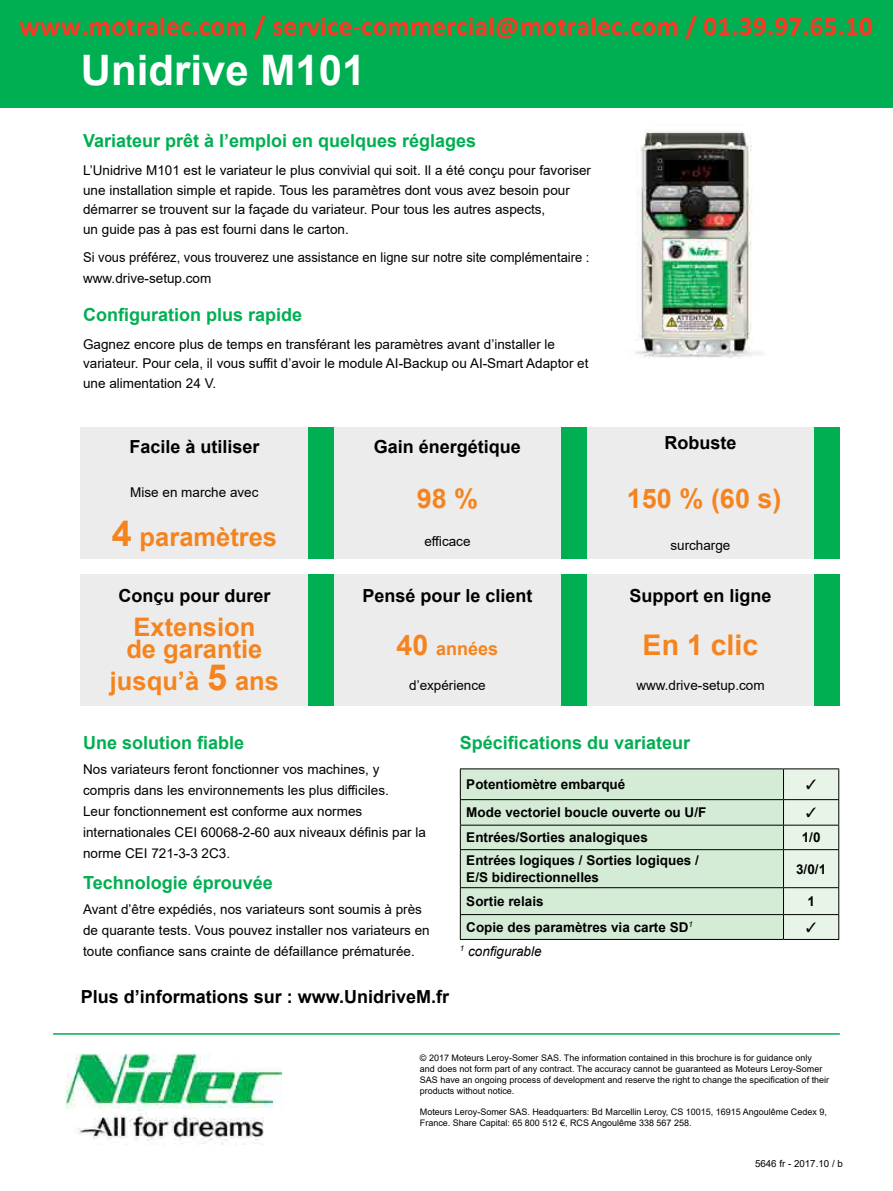
<style>
.page{position:relative;width:893px;height:1191px;background:#fff}
.page>*{position:absolute;margin:0;border:0;box-sizing:border-box;transform-origin:0 0}
._46pt_white_regular{font:700 42px "Arial";color:#fff}
._9pt_body_text_70__b{font:700 28.5px "Arial";color:#f5841f}
.t1{font:700 27px "Calibri";color:#ff3724}
._9pt_body_text_70__b-2{font:700 27px "Arial";color:#f5841f}
._9pt_body_text_70__b-3{font:700 25.5px/22.5px "Arial";color:#f5841f}
._12_Bold_Blue_headin{font:700 18px "Arial";color:#00af52}
._12_Bold_Blue_headin-2{font:700 18px "Arial";color:#000}
._9pt_body_text_70__b-4{font:700 18px "Arial";color:#000}
._9pt_body_text_70__b-5{font:700 18px "Arial";color:#00af52}
._9pt_body_text_70__b-6{font:700 18px "Arial";color:#f5841f}
._9pt_body_text_70__b-7{font:13.5px/21px "Arial";color:#000}
._46pt_white_headings{font:700 13.5px/16.2px "Arial";color:#000}
._9pt_body_text_70__b-8{font:13.5px/21px "Arial";color:#000;scale:.96 1}
._12_Bold_Blue_headin-3{font:italic 13.5px "Arial";color:#000}
.t2{font:9.75px "Arial";color:#000}
.t3{font:9px/10.8px "Arial";color:#000}
.s1{font-size:36px}
.s2{font-size:28.5px}
</style>
<div class="page">
<div style="left:0;top:0;width:893px;height:107px;background:#00af52"></div>
<img style="left:65px;top:1053px;width:218px;height:92px">
<hr style="left:53px;top:1033px;width:787px;height:1px;background:#00af52">
<img style="left:635px;top:132px;width:127px;height:226px">
<div style="left:461px;top:769px;width:322px;height:170px;background:#d4ebd6"></div>
<hr style="left:460px;top:768px;width:323px;height:1px;background:#000">
<hr style="left:460px;top:769px;width:1px;height:30px;background:#000">
<hr style="left:783px;top:768px;width:56px;height:1px;background:#000">
<hr style="left:460px;top:799px;width:323px;height:1px;background:#000">
<hr style="left:460px;top:824px;width:323px;height:1px;background:#000">
<svg style="left:460px;top:800px;width:1px;height:49px"></svg>
<hr style="left:460px;top:849px;width:323px;height:1px;background:#000">
<hr style="left:460px;top:850px;width:1px;height:37px;background:#000">
<hr style="left:460px;top:887px;width:323px;height:1px;background:#000">
<hr style="left:460px;top:914px;width:323px;height:1px;background:#000">
<svg style="left:460px;top:888px;width:1px;height:51px"></svg>
<hr style="left:460px;top:939px;width:323px;height:1px;background:#000">
<hr style="left:783px;top:939px;width:56px;height:1px;background:#000">
<div style="left:81px;top:573px;width:227px;height:132px;background:#ececed"></div>
<div style="left:587px;top:427px;width:227px;height:132px;background:#ececed"></div>
<div style="left:334px;top:573px;width:227px;height:132px;background:#ececed"></div>
<div style="left:81px;top:427px;width:227px;height:132px;background:#ececed"></div>
<div style="left:334px;top:427px;width:227px;height:132px;background:#ececed"></div>
<div style="left:587px;top:573px;width:227px;height:132px;background:#ececed"></div>
<div style="left:308px;top:427px;width:26px;height:132px;background:#00af52"></div>
<div style="left:308px;top:573px;width:26px;height:132px;background:#00af52"></div>
<div style="left:561px;top:427px;width:26px;height:132px;background:#00af52"></div>
<div style="left:561px;top:573px;width:26px;height:132px;background:#00af52"></div>
<div style="left:814px;top:427px;width:26px;height:132px;background:#00af52"></div>
<div style="left:814px;top:573px;width:26px;height:132px;background:#00af52"></div>
<svg style="left:783px;top:769px;width:56px;height:170px;background:#d8e3d8"></svg>
<h3 class="t1" style="left:20px;top:15px;width:855px">www.motralec.com / service-commercial@motralec.com / 01.39.97.65.10</h3>
<p class="_46pt_white_regular" style="left:81px;top:41px;width:286px">Unidrive M101</p>
<p class="_12_Bold_Blue_headin" style="left:83px;top:128px;width:395px">Variateur prêt à l’emploi en quelques réglages</p>
<p class="_9pt_body_text_70__b-7" style="left:83px;top:161px;width:509px;line-height:19.5px">L’Unidrive M101 est le variateur le plus convivial qui soit. Il a été conçu pour favoriser une installation simple et rapide. Tous les paramètres dont vous avez besoin pour démarrer se trouvent sur la façade du variateur. Pour tous les autres aspects,<br>un guide pas à pas est fourni dans le carton.</p>
<p class="_9pt_body_text_70__b-8" style="left:83px;top:246px;width:529px">Si vous préférez, vous trouverez une assistance en ligne sur notre site complémentaire : www.drive-setup.com</p>
<p class="_9pt_body_text_70__b-5" style="left:83px;top:302px;width:221px">Configuration plus rapide</p>
<p class="_9pt_body_text_70__b-7" style="left:83px;top:334px;width:507px;line-height:19.5px">Gagnez encore plus de temps en transférant les paramètres avant d’installer le variateur. Pour cela, il vous suffit d’avoir le module AI-Backup ou AI-Smart Adaptor et une alimentation 24 V.</p>
<p class="_12_Bold_Blue_headin-2" style="left:129px;top:434px;width:132px">Facile à utiliser</p>
<p class="_9pt_body_text_70__b-7" style="left:130px;top:482px;width:130px">Mise en marche avec</p>
<p class="_9pt_body_text_70__b-3" style="left:112px;top:526px;width:167px"><span class="s1">4</span> paramètres</p>
<p class="_12_Bold_Blue_headin-2" style="left:118px;top:583px;width:154px">Conçu pour durer</p>
<p class="_9pt_body_text_70__b-3" style="left:126px;top:615px;width:138px">Extension de garantie</p>
<p class="_9pt_body_text_70__b-3" style="left:110px;top:670px;width:171px">jusqu’à <span class="s1">5</span> ans</p>
<p class="_12_Bold_Blue_headin-2" style="left:374px;top:434px;width:149px">Gain énergétique</p>
<p class="_12_Bold_Blue_headin-2" style="left:664px;top:430px;width:74px">Robuste</p>
<p class="_9pt_body_text_70__b-2" style="left:417px;top:479px;width:63px">98 %</p>
<p class="_9pt_body_text_70__b-2" style="left:627px;top:479px;width:156px">150 % (60 s)</p>
<p class="_9pt_body_text_70__b-7" style="left:424px;top:530px;width:48px">efficace</p>
<p class="_12_Bold_Blue_headin-2" style="left:362px;top:583px;width:172px">Pensé pour le client</p>
<p class="_9pt_body_text_70__b-6" style="left:397px;top:636px;width:103px"><span class="s2">40</span> années</p>
<p class="_9pt_body_text_70__b-7" style="left:409px;top:674px;width:78px">d’expérience</p>
<p class="_9pt_body_text_70__b-7" style="left:670px;top:535px;width:62px">surcharge</p>
<p class="_12_Bold_Blue_headin-2" style="left:629px;top:583px;width:144px">Support en ligne</p>
<p class="_9pt_body_text_70__b" style="left:643px;top:625px;width:117px">En 1 clic</p>
<p class="_9pt_body_text_70__b-7" style="left:636px;top:674px;width:130px">www.drive-setup.com</p>
<p class="_12_Bold_Blue_headin" style="left:83px;top:730px;width:163px">Une solution fiable</p>
<p class="_9pt_body_text_70__b-7" style="left:83px;top:759px;width:344px">Nos variateurs feront fonctionner vos machines, y compris dans les environnements les plus difficiles.<br>Leur fonctionnement est conforme aux normes internationales CEI 60068-2-60 aux niveaux définis par la norme CEI 721-3-3 2C3.</p>
<p class="_12_Bold_Blue_headin" style="left:83px;top:870px;width:191px">Technologie éprouvée</p>
<p class="_9pt_body_text_70__b-7" style="left:83px;top:899px;width:348px">Avant d’être expédiés, nos variateurs sont soumis à près de quarante tests. Vous pouvez installer nos variateurs en toute confiance sans crainte de défaillance prématurée.</p>
<p class="_12_Bold_Blue_headin" style="left:460px;top:730px;width:232px">Spécifications du variateur</p>
<p class="_46pt_white_headings" style="left:466px;top:776px;width:161px">Potentiomètre embarqué</p>
<p class="_46pt_white_headings" style="left:466px;top:804px;width:242px">Mode vectoriel boucle ouverte ou U/F</p>
<p class="_46pt_white_headings" style="left:466px;top:829px;width:183px">Entrées/Sorties analogiques</p>
<p class="_46pt_white_headings" style="left:802px;top:829px;width:20px">1/0</p>
<p class="_46pt_white_headings" style="left:466px;top:852px;width:234px">Entrées logiques / Sorties logiques /<br>E/S bidirectionnelles</p>
<p class="_46pt_white_headings" style="left:796px;top:861px;width:32px">3/0/1</p>
<p class="_46pt_white_headings" style="left:466px;top:893px;width:79px">Sortie relais</p>
<p class="_46pt_white_headings" style="left:807px;top:893px;width:9px">1</p>
<p class="_46pt_white_headings" style="left:466px;top:919px;width:228px">Copie des paramètres via carte SD<sup>1</sup></p>
<p class="_12_Bold_Blue_headin-3" style="left:460px;top:942px;width:83px"><sup>1</sup> configurable</p>
<p class="_9pt_body_text_70__b-4" style="left:81px;top:983px;width:370px">Plus d’informations sur : www.UnidriveM.fr</p>
<p class="t3" style="left:420px;top:1052px;width:411px">© 2017 Moteurs Leroy-Somer SAS. The information contained in this brochure is for guidance only and does not form part of any contract. The accuracy cannot be guaranteed as Moteurs Leroy-Somer SAS have an ongoing process of development and reserve the right to change the specification of their products without notice.</p>
<p class="t3" style="left:420px;top:1106px;width:409px">Moteurs Leroy-Somer SAS. Headquarters: Bd Marcellin Leroy, CS 10015, 16915 Angoulême Cedex 9,<br>France. Share Capital: 65 800 512 €, RCS Angoulême 338 567 258.</p>
<p class="t2" style="left:755px;top:1156px;width:89px">5646 fr - 2017.10 / b</p>
</div>
